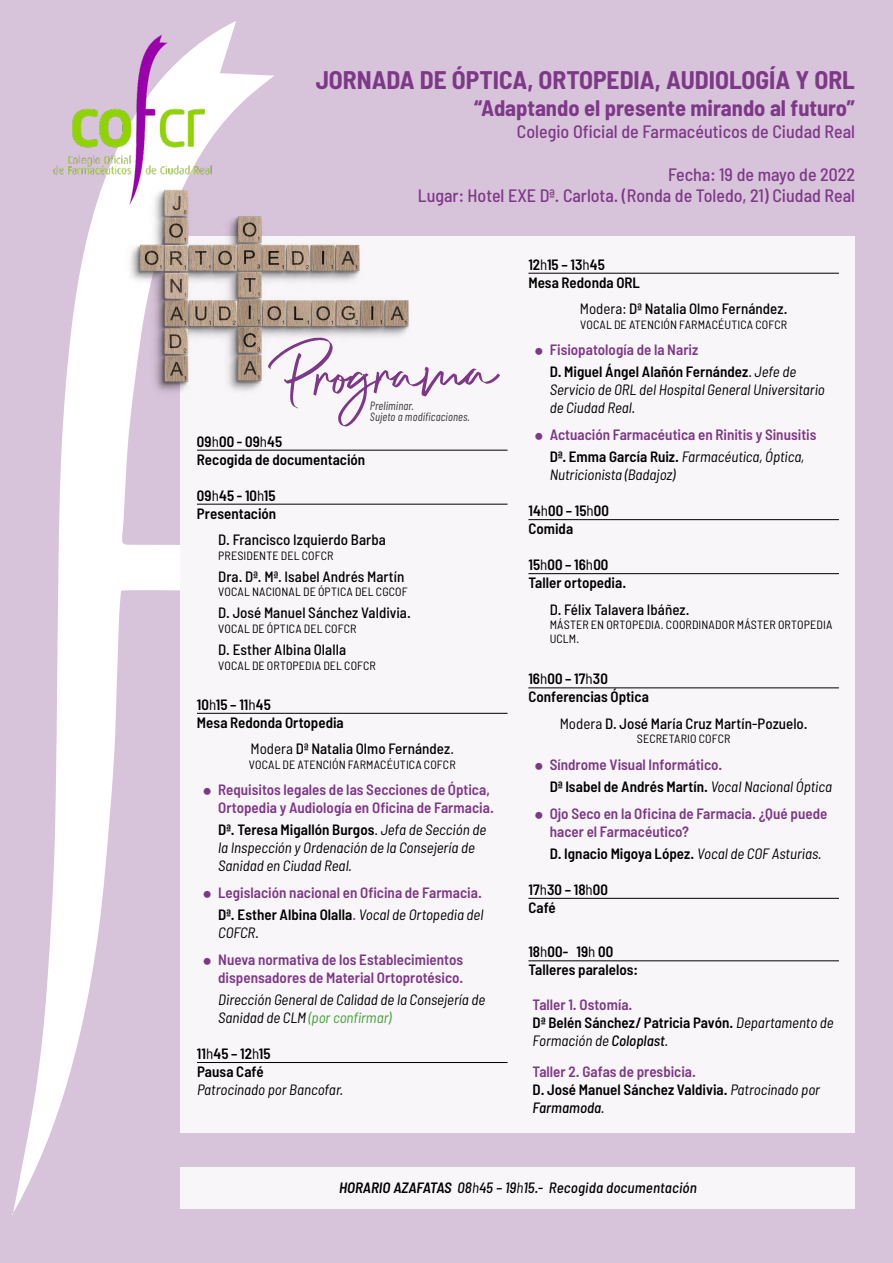
<style>
.page{position:relative;width:893px;height:1263px;background:#d8c4da}
.page>*{position:absolute;margin:0;border:0;box-sizing:border-box;transform-origin:0 0}
.t1{font:81px "Diana Webber Script DEMO Solid";color:#7e3888}
.t2{font:700 semi-condensed 25.5px "Barlow";color:#7e3888}
.t3{font:700 semi-condensed 22.5px "Barlow";color:#7e3888}
.t4{font:500 semi-condensed 18px/21.6px "Barlow";color:#7e3888;text-align:right}
.t5{font:600 semi-condensed 15px/18px "Barlow";color:#000}
.t6{font:600 semi-condensed 15px/18px "Barlow";color:#7e3888}
.t7{font:italic semi-condensed 15px/18px "Barlow";color:#000}
.t8{font:500 semi-condensed 15px "Barlow";letter-spacing:.005em;color:#000}
.t9{font:italic 500 semi-condensed 15px "Barlow";letter-spacing:.01em;color:#000}
.t10{font:semi-condensed 12px/14.4px "Barlow";letter-spacing:.01em;color:#000}
.t11{font:italic 12px/10.5px "Barlow Condensed";letter-spacing:.015em;color:#3d3c3b}
.s1{font-weight:400}
.s2{font-weight:600;font-style:normal}
.s3{font-style:normal}
.s4{color:#000}
.s5{font-weight:500}
.s6{font-weight:400;font-style:italic;color:#000}
.s7{color:#3fa535}
.s8{color:#7e3888}
.s9{font-weight:400;font-style:italic}
.s10{font-weight:500;font-style:italic}
.s11{font-weight:600}
</style>
<div class="page">
<svg style="left:12px;top:21px;width:262px;height:1194px"></svg>
<img style="left:47px;top:28px;width:172px;height:184px">
<div style="left:181px;top:236px;width:674px;height:896px;background:#f9f6f9"></div>
<div style="left:181px;top:1167px;width:674px;height:42px;background:#f9f6f9"></div>
<hr style="left:197px;top:450px;width:311px;height:1px;background:#000">
<hr style="left:197px;top:504px;width:311px;height:1px;background:#000">
<hr style="left:197px;top:713px;width:311px;height:1px;background:#000">
<hr style="left:197px;top:1062px;width:311px;height:1px;background:#000">
<hr style="left:528px;top:273px;width:311px;height:1px;background:#000">
<hr style="left:528px;top:519px;width:311px;height:1px;background:#000">
<hr style="left:528px;top:573px;width:311px;height:1px;background:#000">
<hr style="left:528px;top:687px;width:311px;height:1px;background:#000">
<hr style="left:528px;top:898px;width:311px;height:1px;background:#000">
<hr style="left:528px;top:960px;width:311px;height:1px;background:#000">
<img style="left:124px;top:186px;width:285px;height:215px">
<h2 class="t2" style="left:316px;top:64px;width:541px">JORNADA DE ÓPTICA, ORTOPEDIA, AUDIOLOGÍA Y ORL</h2>
<h3 class="t3" style="left:474px;top:94px;width:382px">“Adaptando el presente mirando al futuro”</h3>
<p class="t4" style="left:517px;top:120px;width:340px">Colegio Oficial de Farmacéuticos de Ciudad Real</p>
<p class="t4" style="left:418px;top:163px;width:439px">Fecha: 19 de mayo de 2022<br>Lugar: Hotel EXE Dª. Carlota. (Ronda de Toledo, 21) Ciudad Real</p>
<h1 class="t1" style="left:267px;top:330px;width:231px;rotate:-2deg">Programa</h1>
<p class="t11" style="left:370px;top:400px;width:102px">Preliminar.<br>Sujeto a modificaciones.</p>
<p class="t5" style="left:197px;top:432px;width:170px">09<span class="s1">h</span>00 - 09<span class="s1">h</span>45<br>Recogida de documentación</p>
<p class="t5" style="left:197px;top:486px;width:81px">09<span class="s1">h</span>45 - 10<span class="s1">h</span>15<br>Presentación</p>
<p class="t8" style="left:218px;top:530px;width:169px">D. Francisco Izquierdo Barba</p>
<p class="t10" style="left:218px;top:548px;width:117px">PRESIDENTE DEL COFCR</p>
<p class="t8" style="left:218px;top:567px;width:188px">Dra. Dª. Mª. Isabel Andrés Martín</p>
<p class="t10" style="left:218px;top:584px;width:191px">VOCAL NACIONAL DE ÓPTICA DEL CGCOF</p>
<p class="t8" style="left:218px;top:604px;width:194px">D. José Manuel Sánchez Valdivia.</p>
<p class="t10" style="left:218px;top:621px;width:140px">VOCAL DE ÓPTICA DEL COFCR</p>
<p class="t8" style="left:218px;top:640px;width:129px">D. Esther Albina Olalla</p>
<p class="t10" style="left:218px;top:658px;width:159px">VOCAL DE ORTOPEDIA DEL COFCR</p>
<p class="t5" style="left:197px;top:695px;width:148px">10<span class="s1">h</span>15 – 11<span class="s1">h</span>45<br>Mesa Redonda Ortopedia</p>
<p class="t8" style="left:251px;top:739px;width:205px"><span class="s1">Modera</span> Dª Natalia Olmo Fernández<span class="s1">.</span></p>
<p class="t10" style="left:249px;top:757px;width:208px">VOCAL DE ATENCIÓN FARMACÉUTICA COFCR</p>
<p class="t6" style="left:218px;top:780px;width:277px">Requisitos legales de las Secciones de Óptica,<br>Ortopedia y Audiología en Oficina de Farmacia.</p>
<p class="t7" style="left:218px;top:821px;width:269px"><span class="s2">Dª. Teresa Migallón Burgos</span><span class="s3">.</span> Jefa de Sección de la Inspección y Ordenación de la Consejería de<br>Sanidad en Ciudad Real.</p>
<p class="t6" style="left:218px;top:881px;width:267px;line-height:22.2px">Legislación nacional en Oficina de Farmacia.<br><span class="s4">Dª. Esther Albina Olalla</span><span class="s5">.</span> <span class="s6">Vocal de Ortopedia del</span></p>
<p class="t7" style="left:218px;top:923px;width:42px">COFCR.</p>
<p class="t6" style="left:218px;top:950px;width:247px">Nueva normativa de los Establecimientos dispensadores de Material Ortoprotésico.</p>
<p class="t7" style="left:218px;top:990px;width:269px">Dirección General de Calidad de la Consejería de<br>Sanidad de CLM <span class="s7">(por confirmar)</span></p>
<p class="t5" style="left:197px;top:1044px;width:75px">11<span class="s1">h</span>45 – 12<span class="s1">h</span>15<br>Pausa Café</p>
<p class="t7" style="left:197px;top:1080px;width:148px">Patrocinado por Bancofar.</p>
<p class="t5" style="left:528px;top:255px;width:113px">12<span class="s1">h</span>15 – 13<span class="s1">h</span>45<br>Mesa Redonda ORL</p>
<p class="t8" style="left:580px;top:299px;width:209px"><span class="s1">Modera:</span> Dª Natalia Olmo Fernández.</p>
<p class="t10" style="left:580px;top:317px;width:208px">VOCAL DE ATENCIÓN FARMACÉUTICA COFCR</p>
<p class="t5" style="left:550px;top:338px;width:248px;line-height:22.2px"><span class="s8">Fisiopatología de la Nariz<br></span>D. Miguel Ángel Alañón Fernández<span class="s1">.</span> <span class="s9">Jefe de</span></p>
<p class="t7" style="left:550px;top:381px;width:277px">Servicio de ORL del Hospital General Universitario de Ciudad Real.</p>
<p class="t6" style="left:550px;top:423px;width:268px;line-height:22.2px">Actuación Farmacéutica en Rinitis y Sinusitis<br><span class="s4">Dª. Emma García Ruiz.</span> <span class="s6">Farmacéutica, Óptica,</span></p>
<p class="t7" style="left:550px;top:465px;width:127px">Nutricionista (Badajoz)</p>
<p class="t5" style="left:528px;top:501px;width:82px">14<span class="s1">h</span>00 – 15<span class="s1">h</span>00<br>Comida</p>
<p class="t5" style="left:528px;top:555px;width:99px">15<span class="s1">h</span>00 – 16<span class="s1">h</span>00<br>Taller ortopedia.</p>
<p class="t8" style="left:550px;top:600px;width:141px">D. Félix Talavera Ibáñez.</p>
<p class="t10" style="left:550px;top:617px;width:284px">MÁSTER EN ORTOPEDIA. COORDINADOR MÁSTER ORTOPEDIA<br>UCLM.</p>
<p class="t5" style="left:528px;top:670px;width:122px">16<span class="s1">h</span>00 – 17<span class="s1">h</span>30<br>Conferencias Óptica</p>
<p class="t8" style="left:560px;top:714px;width:249px"><span class="s1">Modera</span> D. José María Cruz Martín-Pozuelo.</p>
<p class="t10" style="left:637px;top:731px;width:95px">SECRETARIO COFCR</p>
<p class="t6" style="left:550px;top:753px;width:284px;line-height:22.2px">Síndrome Visual Informático.<br><span class="s4">Dª Isabel de Andrés Martín.</span> <span class="s6">Vocal Nacional Óptica</span></p>
<p class="t6" style="left:550px;top:804px;width:279px">Ojo Seco en la Oficina de Farmacia. ¿Qué puede hacer el Farmacéutico?</p>
<p class="t5" style="left:550px;top:844px;width:274px">D. Ignacio Migoya López. <span class="s9">Vocal de COF Asturias.</span></p>
<p class="t5" style="left:528px;top:880px;width:81px">17<span class="s1">h</span>30 – 18<span class="s1">h</span>00<br>Café</p>
<p class="t5" style="left:528px;top:942px;width:111px">18<span class="s1">h</span>00- 19<span class="s1">h</span> 00<br>Talleres paralelos:</p>
<p class="t5" style="left:533px;top:995px;width:303px"><span class="s8">Taller 1. Ostomía.<br></span>Dª Belén Sánchez/ Patricia Pavón. <span class="s9">Departamento de<br>Formación de</span> <span class="s10">Coloplast</span><span class="s9">.</span></p>
<p class="t5" style="left:533px;top:1062px;width:289px"><span class="s8">Taller 2. Gafas de presbicia.<br></span>D. José Manuel Sánchez Valdivia. <span class="s9">Patrocinado por<br></span><span class="s10">Farmamoda</span><span class="s9">.</span></p>
<p class="t9" style="left:339px;top:1178px;width:359px"><span class="s11">HORARIO AZAFATAS</span> 08<span class="s1">h</span>45 – 19<span class="s1">h</span>15.- Recogida documentación</p>
</div>
